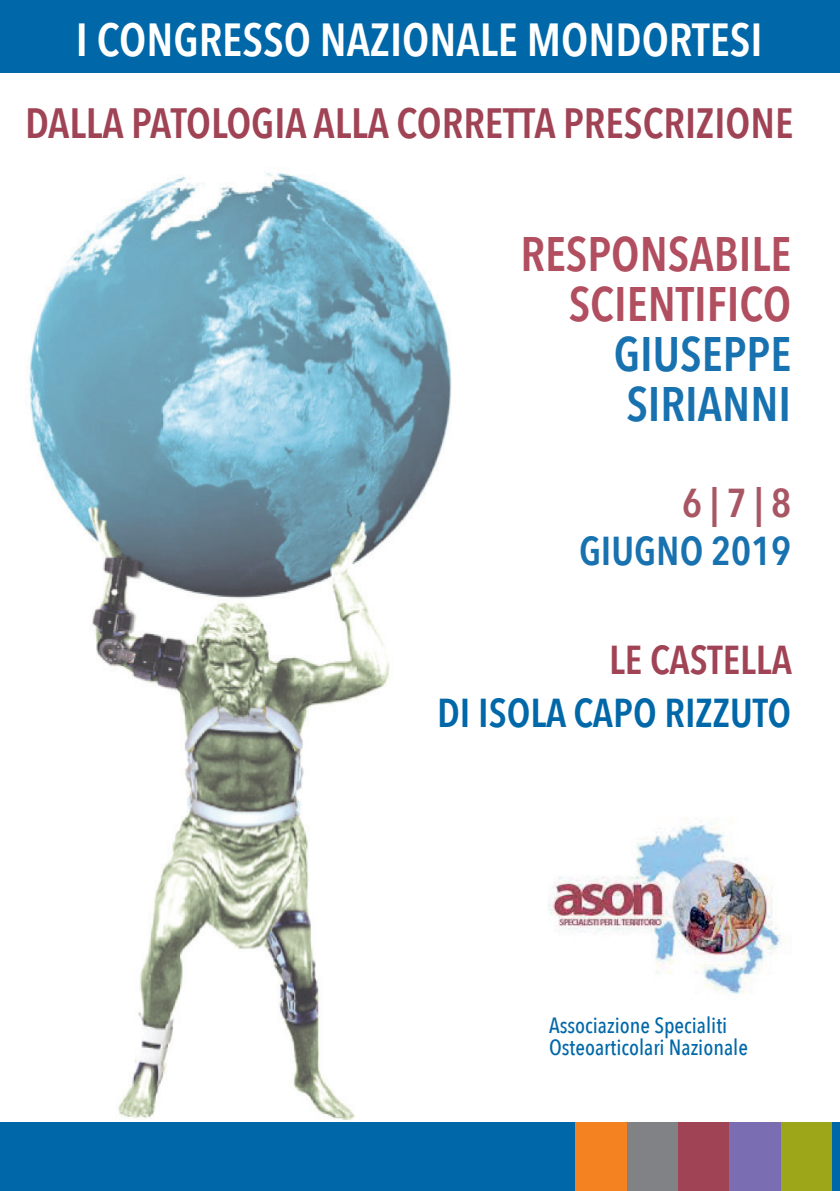
<style>
.page{position:relative;width:840px;height:1191px;background:#fff}
.page>*{position:absolute;margin:0;border:0;box-sizing:border-box;transform-origin:0 0}
.t1{font:600 condensed 48px/50px "Avenir Next LT Pro";color:#b14e5f;text-align:right}
.t2{font:600 condensed 48px/50px "Avenir Next LT Pro";color:#1872b0}
.t3{font:600 condensed 46px "Avenir Next LT Pro";color:#fff}
.t4{font:600 condensed 42px "Avenir Next LT Pro";color:#a04355}
.t5{font:600 condensed 40px "Avenir Next LT Pro";color:#0068a8}
.t6{font:600 condensed 40px "Avenir Next LT Pro";color:#1872b0}
.t7{font:600 condensed 40px "Avenir Next LT Pro";color:#a04355}
.t8{font:600 condensed 40px "Avenir Next LT Pro";color:#a85664}
.t9{font:500 22px/22px "Avenir Next Condensed";color:#0068a8}
</style>
<div class="page">
<img style="left:0;top:172px;width:490px;height:951px">
<div style="left:0;top:0;width:839px;height:72px;background:#0068a8"></div>
<img style="left:547px;top:818px;width:239px;height:176px">
<div style="left:0;top:1123px;width:839px;height:68px;background:#0068a8"></div>
<div style="left:780px;top:1123px;width:51px;height:68px;background:#9da618"></div>
<div style="left:728px;top:1123px;width:51px;height:68px;background:#7a6db1"></div>
<div style="left:677px;top:1123px;width:51px;height:68px;background:#a04355"></div>
<div style="left:626px;top:1123px;width:51px;height:68px;background:#808285"></div>
<div style="left:574px;top:1123px;width:52px;height:68px;background:#f58220"></div>
<h2 class="t3" style="left:76px;top:12px;width:688px">I CONGRESSO NAZIONALE MONDORTESI</h2>
<h3 class="t4" style="left:25px;top:98px;width:769px">DALLA PATOLOGIA ALLA CORRETTA PRESCRIZIONE</h3>
<h1 class="t1" style="left:520px;top:228px;width:272px">RESPONSABILE<br>SCIENTIFICO</h1>
<h1 class="t2" style="left:613px;top:328px;width:179px">GIUSEPPE<br>SIRIANNI</h1>
<h3 class="t8" style="left:681px;top:478px;width:110px">6 | 7 | 8</h3>
<h3 class="t6" style="left:578px;top:526px;width:214px">GIUGNO 2019</h3>
<h3 class="t7" style="left:608px;top:636px;width:184px">LE CASTELLA</h3>
<h3 class="t5" style="left:437px;top:689px;width:355px">DI ISOLA CAPO RIZZUTO</h3>
<p class="t9" style="left:549px;top:1014px;width:200px">Associazione Specialiti<br>Osteoarticolari Nazionale</p>
</div>
